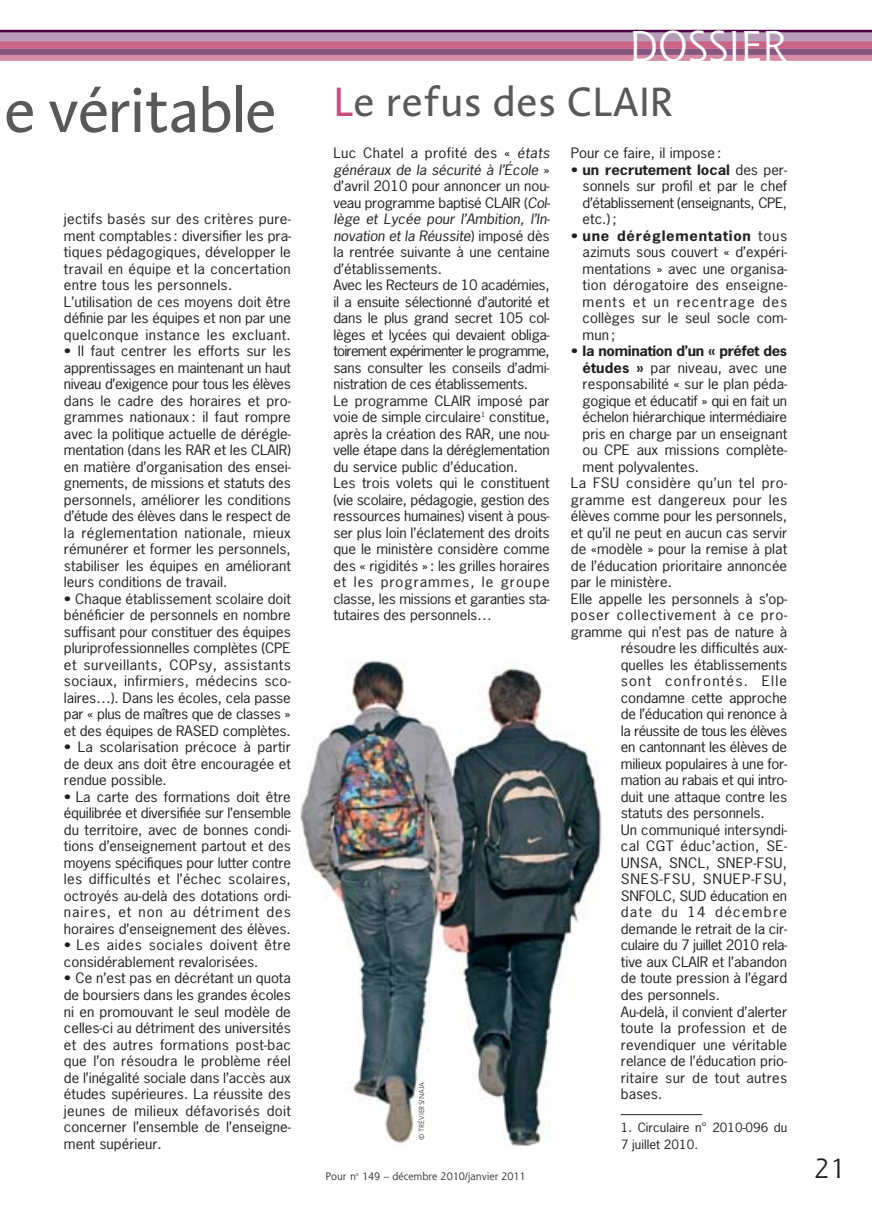
<style>
.page{position:relative;width:872px;height:1211px;background:#fff}
.page>*{position:absolute;margin:0;border:0;box-sizing:border-box;transform-origin:0 0}
.t1{font:63px "Aroma LT";letter-spacing:-.04em;color:#58595b}
.t2{font:42px "Aroma LT";color:#58595b}
.t3{font:42px "Shannon";color:#fff}
.t4{font:27px "Shannon";color:#231f20}
.t5{font:13.5px/16.5px "News Gothic";color:#231f20;text-align:justify;scale:1.1 1}
.t6{font:13.5px "News Gothic";letter-spacing:.02em;color:#231f20;scale:1.1 1}
.t7{font:13.5px "News Gothic";letter-spacing:-.02em;color:#231f20;scale:1.1 1}
.t8{font:13.5px "News Gothic";letter-spacing:-.025em;color:#231f20;scale:1.1 1}
.t9{font:13.5px "News Gothic";letter-spacing:.025em;color:#231f20;scale:1.1 1}
.t10{font:700 13.5px "News Gothic";letter-spacing:-.02em;color:#231f20;scale:1.1 1}
.t11{font:13.5px "News Gothic";letter-spacing:.03em;color:#231f20;scale:1.1 1}
.t12{font:13.5px "News Gothic";letter-spacing:.05em;color:#231f20;scale:1.1 1}
.t13{font:13.5px "News Gothic";letter-spacing:-.035em;color:#231f20;scale:1.1 1}
.t14{font:13.5px "News Gothic";letter-spacing:.08em;color:#231f20;scale:1.1 1}
.t15{font:13.5px "News Gothic";letter-spacing:.06em;color:#231f20;scale:1.1 1}
.t16{font:13.5px "News Gothic";letter-spacing:.085em;color:#231f20;scale:1.1 1}
.t17{font:12px/16.5px "News Gothic";color:#231f20;scale:1.1 1}
.t18{font:10.5px "Shannon";color:#231f20}
.t19{font:300 7.5px "Aroma LT";color:#231f20}
.s1{color:#c74f7e}
.s2{font-style:italic}
.s3{font-weight:700}
.s4{font-weight:400}
</style>
<div class="page">
<div style="left:1px;top:30px;width:871px;height:12px;background:#4f0044"></div>
<div style="left:1px;top:40px;width:871px;height:9px;background:#cc648a"></div>
<svg style="left:1px;top:49px;width:871px;height:6px;background:#865980"></svg>
<div style="left:1px;top:32px;width:871px;height:9px;background:#b79db7"></div>
<div style="left:1px;top:55px;width:871px;height:6px;background:#d78ba5"></div>
<hr style="left:620px;top:1114px;width:82px;height:1px;background:#231f20">
<img style="left:300px;top:660px;width:302px;height:486px">
<h1 class="t1" style="left:4px;top:86px;width:276px">e véritable</h1>
<p class="t5" style="left:64px;top:212px;width:208px;text-align:left">jectifs basés sur des critères pure&shy;ment comptables: diversifier les pra&shy;tiques pédagogiques, développer le travail en équipe et la concertation entre tous les personnels.<br>L’utilisation de ces moyens doit être définie par les équipes et non par une quelconque instance les excluant.</p>
<p class="t5" style="left:64px;top:344px;width:208px">• Il faut centrer les efforts sur les apprentissages en maintenant un haut niveau d’exigence pour tous les élèves dans le cadre des horaires et pro&shy;grammes nationaux : il faut rompre avec la politique actuelle de dérégle&shy;mentation (dans les RAR et les CLAIR) en matière d’organisation des ensei&shy;gnements, de missions et statuts des personnels, améliorer les conditions d’étude des élèves dans le respect de la réglementation nationale, mieux rémunérer et former les personnels, stabiliser les équipes en améliorant leurs conditions de travail.</p>
<p class="t5" style="left:64px;top:591px;width:208px">• Chaque établissement scolaire doit bénéficier de personnels en nombre suffisant pour constituer des équipes pluriprofessionnelles complètes (CPE et surveillants, COPsy, assistants sociaux, infirmiers, médecins sco&shy;laires…). Dans les écoles, cela passe par « plus de maîtres que de classes » et des équipes de RASED complètes.</p>
<p class="t5" style="left:64px;top:740px;width:208px">• La scolarisation précoce à partir de deux ans doit être encouragée et rendue possible.</p>
<p class="t5" style="left:64px;top:789px;width:208px">• La carte des formations doit être équilibrée et diversifiée sur l’ensemble du territoire, avec de bonnes condi&shy;tions d’enseignement partout et des moyens spécifiques pour lutter contre les difficultés et l’échec scolaires, octroyés au-delà des dotations ordi&shy;naires, et non au détriment des horaires d’enseignement des élèves.</p>
<p class="t5" style="left:64px;top:938px;width:208px">• Les aides sociales doivent être considérablement revalorisées.</p>
<p class="t5" style="left:64px;top:971px;width:208px">• Ce n’est pas en décrétant un quota de boursiers dans les grandes écoles ni en promouvant le seul modèle de celles-ci au détriment des universités et des autres formations post-bac que l’on résoudra le problème réel de l’inégalité sociale dans l’accès aux études supérieures. La réussite des jeunes de milieux défavorisés doit concerner l’ensemble de l’enseigne&shy;ment supérieur.</p>
<h2 class="t3" style="left:629px;top:29px;width:159px">DOSSIER</h2>
<h2 class="t2" style="left:333px;top:86px;width:342px"><span class="s1">L</span>e refus des CLAIR</h2>
<p class="t5" style="left:333px;top:146px;width:199px;text-align:left">Luc Chatel a profité des « <span class="s2">états généraux de la sécurité à l’École</span> » d’avril 2010 pour annoncer un nou&shy;veau programme baptisé CLAIR (<span class="s2">Col&shy;lège et Lycée pour l’Ambition, l’In&shy;novation et la Réussite</span>) imposé dès la rentrée suivante à une centaine d’établissements.<br>Avec les Recteurs de 10 académies, il a ensuite sélectionné d’autorité et dans le plus grand secret 105 col&shy;lèges et lycées qui devaient obliga&shy;toirement expérimenter le programme, sans consulter les conseils d’admi&shy;nistration de ces établissements.<br>Le programme CLAIR imposé par voie de simple circulaire<sup>1</sup> constitue, après la création des RAR, une nou&shy;velle étape dans la déréglementation du service public d’éducation.<br>Les trois volets qui le constituent (vie scolaire, pédagogie, gestion des ressources humaines) visent à pous&shy;ser plus loin l’éclatement des droits que le ministère considère comme des « rigidités »: les grilles horaires et les programmes, le groupe classe, les missions et garanties sta&shy;tutaires des personnels…</p>
<p class="t5" style="left:571px;top:146px;width:138px">Pour ce faire, il impose :</p>
<p class="t5" style="left:582px;top:162px;width:187px;text-indent:-12px">• <span class="s3">un recrutement local</span> des per&shy;sonnels sur profil et par le chef d’établissement (enseignants, CPE, etc.) ;</p>
<p class="t5" style="left:582px;top:228px;width:187px;text-indent:-12px">• <span class="s3">une déréglementation</span> tous azimuts sous couvert « d’expéri&shy;mentations » avec une organisa&shy;tion dérogatoire des enseigne&shy;ments et un recentrage des collèges sur le seul socle com&shy;mun;</p>
<p class="t10" style="left:571px;top:346px;width:198px"><span class="s4">•</span> la nomination d’un « préfet des</p>
<p class="t5" style="left:582px;top:360px;width:187px"><span class="s3">études »</span> par niveau, avec une</p>
<p class="t5" style="left:582px;top:377px;width:187px">responsabilité « sur le plan péda-</p>
<p class="t5" style="left:582px;top:393px;width:187px">gogique et éducatif » qui en fait un</p>
<p class="t7" style="left:582px;top:412px;width:187px">échelon hiérarchique intermédiaire</p>
<p class="t5" style="left:582px;top:426px;width:187px">pris en charge par un enseignant</p>
<p class="t5" style="left:582px;top:443px;width:187px">ou CPE aux missions complète-</p>
<p class="t5" style="left:582px;top:459px;width:107px">ment polyvalentes.</p>
<p class="t11" style="left:571px;top:478px;width:198px">La FSU considère qu’un tel pro-</p>
<p class="t6" style="left:571px;top:494px;width:198px">gramme est dangereux pour les</p>
<p class="t5" style="left:571px;top:509px;width:198px">élèves comme pour les personnels,</p>
<p class="t5" style="left:571px;top:525px;width:198px">et qu’il ne peut en aucun cas servir</p>
<p class="t5" style="left:571px;top:542px;width:198px">de «modèle » pour la remise à plat</p>
<p class="t5" style="left:571px;top:558px;width:198px">de l’éducation prioritaire annoncée</p>
<p class="t5" style="left:571px;top:575px;width:93px">par le ministère.</p>
<p class="t5" style="left:571px;top:591px;width:198px">Elle appelle les personnels à s’op-</p>
<p class="t12" style="left:571px;top:610px;width:198px">poser collectivement à ce pro-</p>
<p class="t5" style="left:571px;top:624px;width:198px">gramme qui n’est pas de nature à</p>
<p class="t5" style="left:620px;top:641px;width:153px">résoudre les difficultés aux-</p>
<p class="t5" style="left:620px;top:657px;width:153px">quelles les établissements</p>
<p class="t14" style="left:620px;top:676px;width:153px">sont confrontés. Elle</p>
<p class="t5" style="left:620px;top:690px;width:153px">condamne cette approche</p>
<p class="t7" style="left:620px;top:709px;width:153px">de l’éducation qui renonce à</p>
<p class="t13" style="left:620px;top:725px;width:153px">la réussite de tous les élèves</p>
<p class="t5" style="left:620px;top:740px;width:153px">en cantonnant les élèves de</p>
<p class="t5" style="left:620px;top:756px;width:153px">milieux populaires à une for-</p>
<p class="t8" style="left:620px;top:775px;width:153px">mation au rabais et qui intro-</p>
<p class="t5" style="left:620px;top:789px;width:153px">duit une attaque contre les</p>
<p class="t5" style="left:620px;top:806px;width:132px">statuts des personnels.</p>
<p class="t5" style="left:620px;top:822px;width:153px">Un communiqué intersyndi-</p>
<p class="t9" style="left:620px;top:841px;width:153px">cal CGT éduc’action, SE-</p>
<p class="t9" style="left:620px;top:857px;width:153px">UNSA, SNCL, SNEP-FSU,</p>
<p class="t15" style="left:620px;top:874px;width:153px">SNES-FSU, SNUEP-FSU,</p>
<p class="t5" style="left:620px;top:888px;width:153px">SNFOLC, SUD éducation en</p>
<p class="t16" style="left:620px;top:907px;width:153px">date du 14 décembre</p>
<p class="t5" style="left:620px;top:921px;width:153px">demande le retrait de la cir-</p>
<p class="t8" style="left:620px;top:940px;width:153px">culaire du 7 juillet 2010 rela-</p>
<p class="t5" style="left:620px;top:954px;width:153px">tive aux CLAIR et l’abandon</p>
<p class="t5" style="left:620px;top:971px;width:153px">de toute pression à l’égard</p>
<p class="t5" style="left:620px;top:987px;width:92px">des personnels.</p>
<p class="t5" style="left:620px;top:1004px;width:153px">Au-delà, il convient d’alerter</p>
<p class="t6" style="left:620px;top:1022px;width:153px">toute la profession et de</p>
<p class="t5" style="left:620px;top:1037px;width:153px">revendiquer une véritable</p>
<p class="t5" style="left:620px;top:1053px;width:153px">relance de l’éducation prio-</p>
<p class="t6" style="left:620px;top:1072px;width:153px">ritaire sur de tout autres</p>
<p class="t5" style="left:620px;top:1086px;width:39px">bases.</p>
<p class="t17" style="left:620px;top:1120px;width:153px">1. Circulaire n° 2010-096 du<br>7 juillet 2010.</p>
<p class="t19" style="left:418px;top:1140px;width:60px;rotate:-90deg">© TRÉVIERS/NAJA</p>
<p class="t18" style="left:325px;top:1172px;width:201px">Pour n<sup>o</sup> 149 – décembre 2010/janvier 2011</p>
<h3 class="t4" style="left:814px;top:1157px;width:32px">21</h3>
</div>
